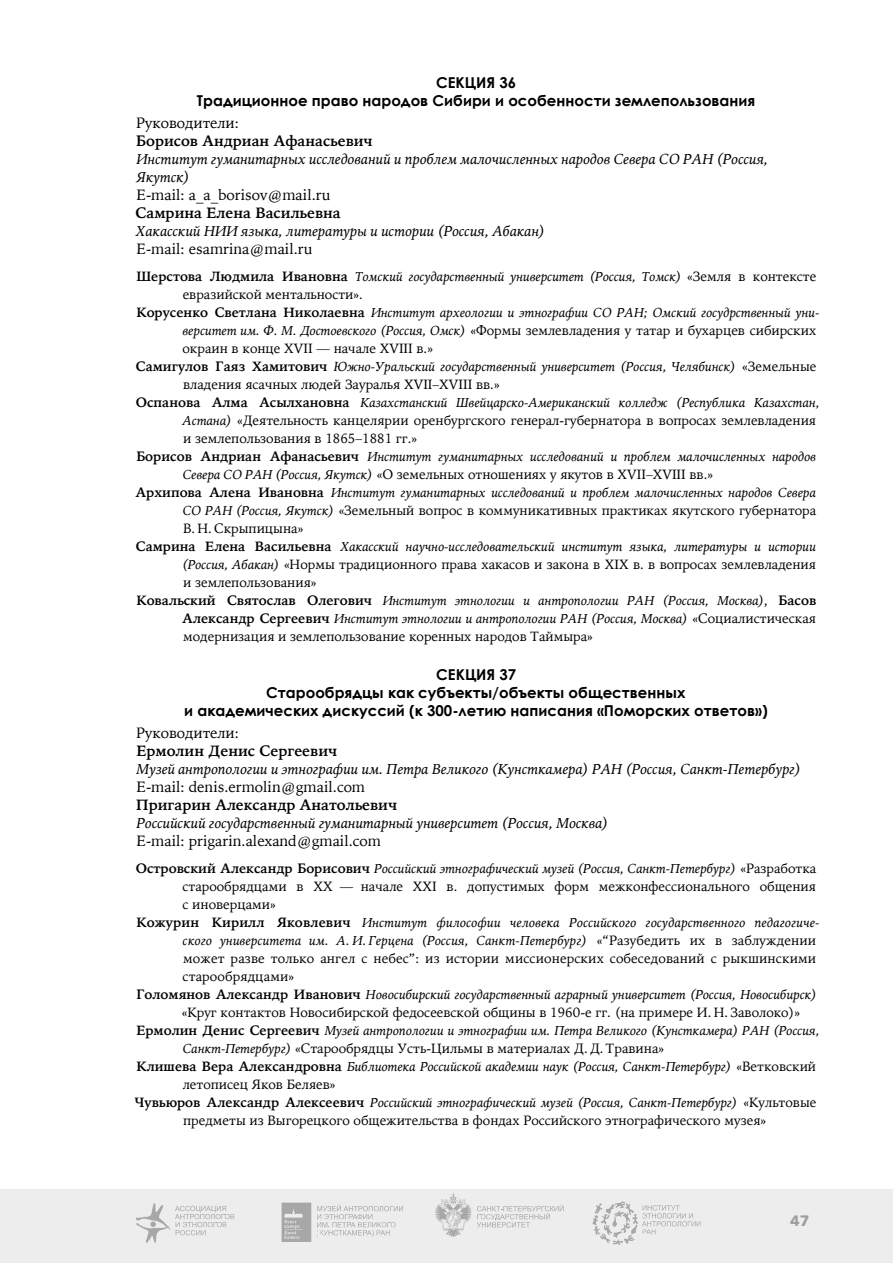
<style>
.page{position:relative;width:893px;height:1263px;background:#fff}
.page>*{position:absolute;margin:0;border:0;box-sizing:border-box;transform-origin:0 0}
.main_text_copy{font:italic 15px/18px "Iowan Old Style";color:#000}
.sub-title_2{font:700 15px/18px "Century Gothic";color:#000;text-align:center}
.main_text_copy-2{font:15px "Iowan Old Style";color:#000}
.main_text_copy-3{font:700 15px "Iowan Old Style";color:#000}
.t1{font:700 15px "Avenir Next";color:#9d9d9c}
.main_text{font:italic 13.5px/18px "Iowan Old Style";color:#000}
.main_text-2{font:13.5px/18px "Iowan Old Style";color:#000}
.s1{font-weight:700;font-style:normal}
.s2{font-style:normal}
.s3{font-weight:700}
.s4{font-style:italic}
</style>
<div class="page">
<div style="left:0;top:1190px;width:893px;height:73px;background:#ededed"></div>
<svg style="left:435px;top:1193px;width:129px;height:45px"></svg>
<svg style="left:282px;top:1202px;width:29px;height:40px"></svg>
<svg style="left:136px;top:1203px;width:98px;height:40px"></svg>
<svg style="left:592px;top:1201px;width:109px;height:44px"></svg>
<svg style="left:317px;top:1205px;width:86px;height:32px"></svg>
<img style="left:441px;top:1202px;width:24px;height:13px">
<p class="sub-title_2" style="left:436px;top:73px;width:82px">СЕКЦИЯ 36</p>
<p class="sub-title_2" style="left:197px;top:91px;width:560px">Традиционное право народов Сибири и особенности землепользования</p>
<p class="main_text_copy-2" style="left:136px;top:109px;width:104px">Руководители:</p>
<p class="main_text_copy-3" style="left:136px;top:127px;width:238px">Борисов Андриан Афанасьевич</p>
<p class="main_text_copy" style="left:136px;top:149px;width:633px">Институт гуманитарных исследований и проблем малочисленных народов Севера СО РАН (Россия,<br>Якутск)</p>
<p class="main_text_copy-2" style="left:136px;top:181px;width:196px">E-mail: a_a_borisov@mail.ru</p>
<p class="main_text_copy-3" style="left:136px;top:199px;width:207px">Самрина Елена Васильевна</p>
<p class="main_text_copy" style="left:136px;top:221px;width:411px">Хакасский НИИ языка, литературы и истории (Россия, Абакан)</p>
<p class="main_text_copy-2" style="left:136px;top:235px;width:178px">E-mail: esamrina@mail.ru</p>
<p class="main_text" style="left:183px;top:266px;width:635px;text-indent:-46px"><span class="s1">Шерстова Людмила Ивановна</span> Томский государственный университет (Россия, Томск) <span class="s2">«Земля в контексте евразийской ментальности».</span></p>
<p class="main_text" style="left:182px;top:302px;width:639px;text-indent:-46px"><span class="s1">Корусенко Светлана Николаевна</span> Институт археологии и этнографии СО РАН; Омский госудрственный уни&shy;верситет им. Ф. М. Достоевского (Россия, Омск) <span class="s2">«Формы землевладения у татар и бухарцев сибирских окраин в конце XVII — начале XVIII в.»</span></p>
<p class="main_text" style="left:183px;top:356px;width:635px;text-indent:-47px"><span class="s1">Самигулов Гаяз Хамитович</span> Южно-Уральский государственный университет (Россия, Челябинск) <span class="s2">«Земельные владения ясачных людей Зауралья XVII–XVIII вв.»</span></p>
<p class="main_text-2" style="left:183px;top:392px;width:639px;text-indent:-47px"><span class="s3">Оспанова Алма Асылхановна</span> <span class="s4">Казахстанский Швейцарско-Американский колледж (Республика Казахстан,<br>Астана)</span> «Деятельность канцелярии оренбургского генерал-губернатора в вопросах землевладения и землепользования в 1865–1881 гг.»</p>
<p class="main_text" style="left:183px;top:446px;width:635px;text-indent:-46px"><span class="s1">Борисов Андриан Афанасьевич</span> Институт гуманитарных исследований и проблем малочисленных народов<br>Севера СО РАН (Россия, Якутск) <span class="s2">«О земельных отношениях у якутов в XVII–XVIII вв.»</span></p>
<p class="main_text" style="left:183px;top:482px;width:635px;text-align:justify;text-indent:-47px"><span class="s1">Архипова Алена Ивановна</span> Институт гуманитарных исследований и проблем малочисленных народов Севера СО РАН (Россия, Якутск) <span class="s2">«Земельный вопрос в коммуникативных практиках якутского губернатора В. Н. Скрыпицына»</span></p>
<p class="main_text-2" style="left:182px;top:536px;width:635px;text-align:justify;text-indent:-47px"><span class="s3">Самрина Елена Васильевна</span> <span class="s4">Хакасский научно-исследовательский институт языка, литературы и истории (Россия, Абакан)</span> «Нормы традиционного права хакасов и закона в XIX в. в вопросах землевладения и землепользования»</p>
<p class="main_text" style="left:183px;top:590px;width:635px;text-align:justify;text-indent:-46px"><span class="s1">Ковальский Святослав Олегович</span> Институт этнологии и антропологии РАН (Россия, Москва)<span class="s2">,</span> <span class="s1">Басов Александр Сергеевич</span> Институт этнологии и антропологии РАН (Россия, Москва) <span class="s2">«Социалистическая модернизация и землепользование коренных народов Таймыра»</span></p>
<p class="sub-title_2" style="left:436px;top:665px;width:82px">СЕКЦИЯ 37</p>
<p class="sub-title_2" style="left:184px;top:683px;width:585px">Старообрядцы как субъекты/объекты общественных<br>и академических дискуссий (к 300‑летию написания «Поморских ответов»)</p>
<p class="main_text_copy-2" style="left:136px;top:719px;width:104px">Руководители:</p>
<p class="main_text_copy-3" style="left:136px;top:737px;width:202px">Ермолин Денис Сергеевич</p>
<p class="main_text_copy" style="left:137px;top:759px;width:666px">Музей антропологии и этнографии им. Петра Великого (Кунсткамера) РАН (Россия, Санкт-Петербург)</p>
<p class="main_text_copy-2" style="left:136px;top:773px;width:230px">E-mail: denis.ermolin@gmail.com</p>
<p class="main_text_copy-3" style="left:136px;top:791px;width:262px">Пригарин Александр Анатольевич</p>
<p class="main_text_copy" style="left:137px;top:813px;width:473px">Российский государственный гуманитарный университет (Россия, Москва)</p>
<p class="main_text_copy-2" style="left:136px;top:827px;width:246px">E-mail: prigarin.alexand@gmail.com</p>
<p class="main_text-2" style="left:182px;top:858px;width:635px;text-align:justify;text-indent:-47px"><span class="s3">Островский Александр Борисович</span> <span class="s4">Российский этнографический музей (Россия, Санкт-Петербург)</span> «Разработка старообрядцами в XX — начале XXI в. допустимых форм межконфессионального общения с иноверцами»</p>
<p class="main_text" style="left:182px;top:912px;width:638px;text-indent:-46px"><span class="s1">Кожурин Кирилл Яковлевич</span> Институт философии человека Российского государственного педагогиче&shy;ского университета им. А. И. Герцена (Россия, Санкт-Петербург) <span class="s2">«“Разубедить их в заблуждении может разве только ангел с небес”: из истории миссионерских собеседований с рыкшинскими старообрядцами»</span></p>
<p class="main_text-2" style="left:182px;top:984px;width:637px;text-indent:-45px"><span class="s3">Голомянов Александр Иванович</span> <span class="s4">Новосибирский государственный аграрный университет (Россия, Новосибирск) </span>«Круг контактов Новосибирской федосеевской общины в 1960‑е гг. (на примере И. Н. Заволоко)»</p>
<p class="main_text" style="left:183px;top:1020px;width:638px;text-indent:-46px"><span class="s1">Ермолин Денис Сергеевич</span> Музей антропологии и этнографии им. Петра Великого (Кунсткамера) РАН (Россия,<br>Санкт-Петербург) <span class="s2">«Старообрядцы Усть-Цильмы в материалах Д. Д. Травина»</span></p>
<p class="main_text" style="left:183px;top:1056px;width:635px;text-indent:-46px"><span class="s1">Клишева Вера Александровна</span> Библиотека Российской академии наук (Россия, Санкт-Петербург) <span class="s2">«Ветковский летописец Яков Беляев»</span></p>
<p class="main_text-2" style="left:134px;top:1092px;width:683px;text-align:center"><span class="s3">Чувьюров Александр Алексеевич</span> <span class="s4">Российский этнографический музей (Россия, Санкт-Петербург)</span> «Культовые предметы из Выгорецкого общежительства в фондах Российского этнографического музея»</p>
<p class="t1" style="left:790px;top:1207px;width:21px">47</p>
</div>
